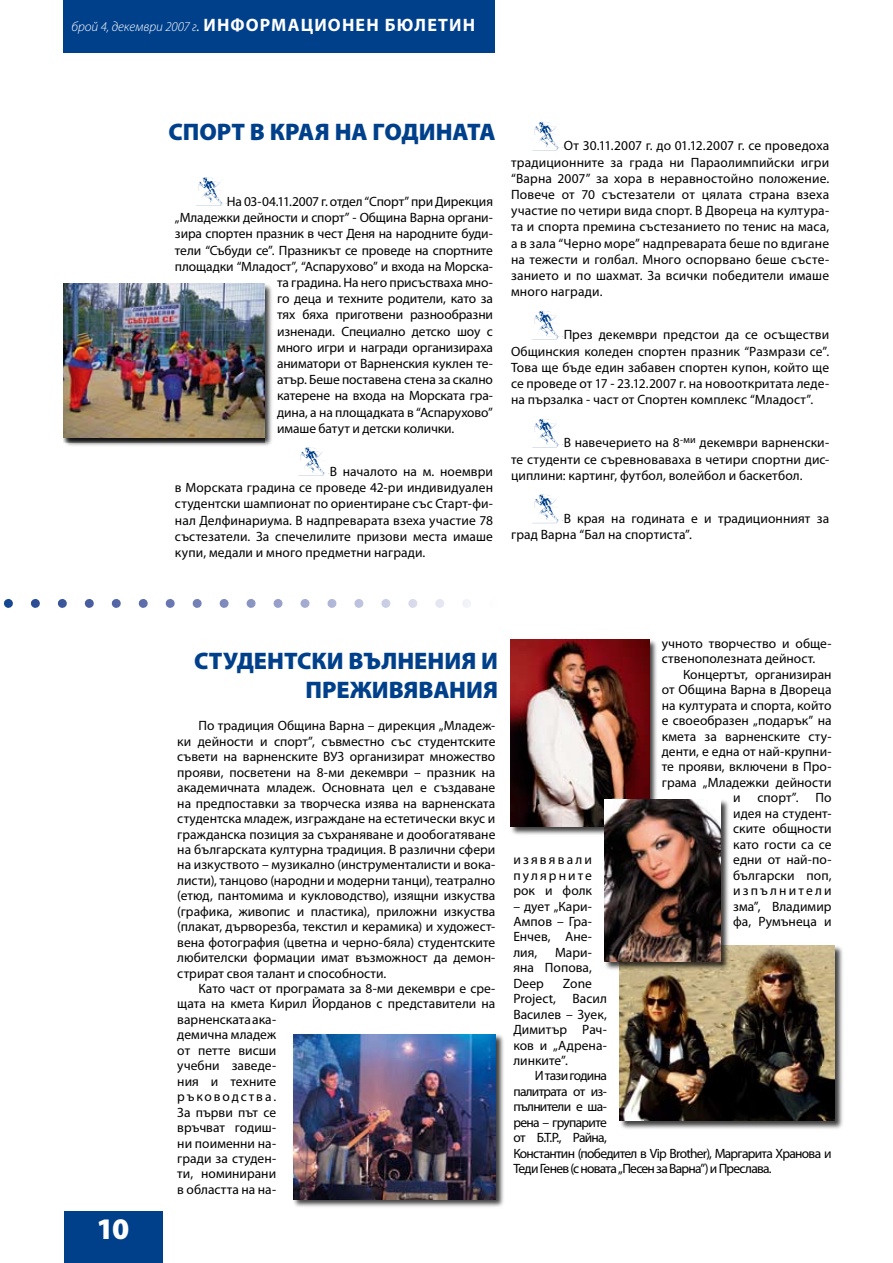
<style>
.page{position:relative;width:893px;height:1263px;background:#fff}
.page>*{position:absolute;margin:0;border:0;box-sizing:border-box;transform-origin:0 0}
.t1{font:900 30px "Myriad Pro";color:#fff}
.t2{font:900 24px/28.8px "Myriad Pro";color:#00408b;text-align:right}
.t3{font:700 18px "Myriad Pro";letter-spacing:.065em;color:#fff}
.t4{font:13.5px/15.5px "Myriad Pro";color:#000;text-align:justify}
.t5{font:13.5px/15.5px "Myriad Pro";letter-spacing:-.055em;color:#000}
.t6{font:13.5px "Myriad Pro";letter-spacing:.16em;color:#000}
.t7{font:13.5px "Myriad Pro";letter-spacing:.155em;color:#000}
.s1{font-weight:300;font-style:italic;font-size:13.5px}
.s2{font-weight:400;font-style:italic;font-size:13.5px}
</style>
<div class="page">
<svg style="left:3px;top:599px;width:464px;height:9px"></svg>
<div style="left:63px;top:0;width:431px;height:53px;background:#00408b"></div>
<svg style="left:196px;top:177px;width:31px;height:29px"></svg>
<svg style="left:298px;top:447px;width:32px;height:29px"></svg>
<svg style="left:534px;top:122px;width:30px;height:28px"></svg>
<svg style="left:534px;top:311px;width:30px;height:28px"></svg>
<svg style="left:534px;top:419px;width:30px;height:28px"></svg>
<svg style="left:533px;top:494px;width:31px;height:29px"></svg>
<div style="left:62px;top:282px;width:212px;height:165px;background:#000;opacity:.75"></div>
<div style="left:64px;top:284px;width:200px;height:158px;background:#000;opacity:.75"></div>
<img style="left:64px;top:284px;width:200px;height:153px">
<div style="left:510px;top:639px;width:149px;height:197px;background:#000;opacity:.75"></div>
<img style="left:511px;top:640px;width:138px;height:187px">
<div style="left:618px;top:944px;width:226px;height:186px;background:#000;opacity:.75"></div>
<img style="left:620px;top:945px;width:214px;height:176px">
<div style="left:604px;top:799px;width:126px;height:172px;background:#000;opacity:.75"></div>
<img style="left:605px;top:800px;width:115px;height:162px">
<div style="left:292px;top:1033px;width:213px;height:176px;background:#000;opacity:.75"></div>
<img style="left:293px;top:1034px;width:203px;height:165px">
<div style="left:64px;top:1211px;width:98px;height:52px;background:#00408b"></div>
<h3 class="t3" style="left:71px;top:13px;width:405px"><span class="s1">брой 4, декември 2007 г</span><span class="s2">.</span> ИНФОРМАЦИОНЕН БЮЛЕТИН</h3>
<h1 class="t1" style="left:96px;top:1208px;width:35px">10</h1>
<h2 class="t2" style="left:169px;top:116px;width:31px">Спорт</h2>
<h2 class="t2" style="left:250px;top:116px;width:36px">в края</h2>
<h2 class="t2" style="left:335px;top:116px;width:54px">на годината</h2>
<p class="t4" style="left:227px;top:193px;width:268px">На 03-04.11.2007 г. отдел “Спорт” при Дирекция</p>
<p class="t4" style="left:175px;top:210px;width:320px">„Младежки дейности и спорт” - Община Варна органи-</p>
<p class="t4" style="left:175px;top:226px;width:320px">зира спортен празник в чест Деня на народните буди-</p>
<p class="t4" style="left:175px;top:242px;width:320px">тели “Събуди се”. Празникът се проведе на спортните</p>
<p class="t4" style="left:175px;top:258px;width:320px">площадки “Младост”, “Аспарухово” и входа на Морска-</p>
<p class="t4" style="left:277px;top:274px;width:217px">та градина. На него присъстваха мно-</p>
<p class="t4" style="left:277px;top:291px;width:217px">го деца и техните родители, като за</p>
<p class="t4" style="left:277px;top:307px;width:217px">тях бяха приготвени разнообразни</p>
<p class="t4" style="left:277px;top:323px;width:217px">изненади. Специално детско шоу с</p>
<p class="t4" style="left:277px;top:339px;width:217px">много игри и награди организираха</p>
<p class="t4" style="left:277px;top:355px;width:217px">аниматори от Варненския куклен те-</p>
<p class="t4" style="left:277px;top:372px;width:217px">атър. Беше поставена стена за скално</p>
<p class="t4" style="left:277px;top:388px;width:217px">катерене на входа на Морската гра-</p>
<p class="t4" style="left:277px;top:404px;width:217px">дина, а на площадката в “Аспарухово”</p>
<p class="t4" style="left:277px;top:420px;width:179px">имаше батут и детски колички.</p>
<p class="t4" style="left:175px;top:463px;width:320px;line-height:16.2px;text-indent:155px">В началото на м. ноември в Морската градина се проведе 42-ри индивидуален студентски шампионат по ориентиране със Старт-фи&shy;нал Делфинариума. В надпреварата взеха участие 78 състезатели. За спечелилите призови места имаше купи, медали и много предметни награди.</p>
<p class="t4" style="left:511px;top:138px;width:320px;line-height:16.2px;text-indent:53px">От 30.11.2007 г. до 01.12.2007 г. се проведоха традиционните за града ни Параолимпийски игри “Варна 2007” за хора в неравностойно положение.<br>Повече от 70 състезатели от цялата страна взеха участие по четири вида спорт. В Двореца на култура&shy;та и спорта премина състезанието по тенис на маса, а в зала “Черно море” надпреварата беше по вдигане на тежести и голбал. Много оспорвано беше състе&shy;занието и по шахмат. За всички победители имаше много награди.</p>
<p class="t4" style="left:511px;top:327px;width:320px;line-height:16.2px;text-indent:53px">През декември предстои да се осъществи Общинския коледен спортен празник “Размрази се”.<br>Това ще бъде един забавен спортен купон, който ще се проведе от 17 - 23.12.2007 г. на новооткритата леде&shy;на пързалка - част от Спортен комплекс “Младост”.</p>
<p class="t4" style="left:511px;top:435px;width:320px;line-height:16.2px;text-indent:53px">В навечерието на 8<sup>-ми</sup> декември варненски&shy;те студенти се съревноваваха в четири спортни дис&shy;циплини: картинг, футбол, волейбол и баскетбол.</p>
<p class="t4" style="left:511px;top:510px;width:320px;line-height:16.2px;text-indent:53px">В края на годината е и традиционният за град Варна “Бал на спортиста”.</p>
<h2 class="t2" style="left:194px;top:646px;width:305px">СТУДЕНТСКИ ВЪЛНЕНИЯ И<br>ПРЕЖИВЯВАНИЯ</h2>
<p class="t4" style="left:177px;top:718px;width:320px;text-indent:21px">По традиция Община Варна – дирекция „Младеж&shy;ки дейности и спорт”, съвместно със студентските съвети на варненските ВУЗ организират множество прояви, посветени на 8-ми декември – празник на академичната младеж. Основната цел е създаване на предпоставки за творческа изява на варненската студентска младеж, изграждане на естетически вкус и гражданска позиция за съхраняване и дообогатяване на българската културна традиция. В различни сфери на изкуството – музикално (инструменталисти и вока&shy;листи), танцово (народни и модерни танци), театрално (етюд, пантомима и кукловодство), изящни изкуства (графика, живопис и пластика), приложни изкуства (плакат, дърворезба, текстил и керамика) и художест&shy;вена фотография (цветна и черно-бяла) студентските любителски формации имат възможност да демон&shy;стрират своя талант и способности.</p>
<p class="t4" style="left:177px;top:980px;width:320px;text-align:left;text-indent:21px">Като част от програмата за 8-ми декември е сре&shy;щата на кмета Кирил Йорданов с представители на варненската ака-<br>демична младеж<br>от петте висши<br>учебни заведе-<br>ния и техните<br>ръководства.<br>За първи път се<br>връчват годиш-<br>ни поименни на-<br>гради за студен-<br>ти, номинирани<br>в областта на на-</p>
<p class="t4" style="left:662px;top:635px;width:171px">учното творчество и обще&shy;ственополезната дейност.</p>
<p class="t4" style="left:683px;top:666px;width:150px">Концертът, организиран</p>
<p class="t4" style="left:662px;top:682px;width:171px">от Община Варна в Двореца</p>
<p class="t4" style="left:662px;top:697px;width:171px">на културата и спорта, който</p>
<p class="t4" style="left:662px;top:713px;width:171px">е своеобразен „подарък” на</p>
<p class="t4" style="left:662px;top:728px;width:171px">кмета за варненските сту-</p>
<p class="t4" style="left:662px;top:743px;width:171px">денти, е една от най-крупни-</p>
<p class="t4" style="left:662px;top:759px;width:171px">те прояви, включени в Про-</p>
<p class="t4" style="left:662px;top:774px;width:171px">грама „Младежки дейности</p>
<p class="t4" style="left:733px;top:790px;width:9px">и</p>
<p class="t4" style="left:758px;top:790px;width:42px">спорт”.</p>
<p class="t4" style="left:733px;top:790px;width:100px;text-indent:82px">По идея на студент&shy;ските общности като гости са се</p>
<p class="t6" style="left:513px;top:851px;width:80px">изявявали</p>
<p class="t4" style="left:733px;top:852px;width:100px">едни от най-по-</p>
<p class="t7" style="left:513px;top:867px;width:80px">пулярните</p>
<p class="t4" style="left:733px;top:867px;width:100px">български поп,</p>
<p class="t4" style="left:513px;top:882px;width:80px">рок и фолк</p>
<p class="t6" style="left:733px;top:882px;width:100px">изпълнители</p>
<p class="t4" style="left:513px;top:898px;width:80px">– дует „Кари-</p>
<p class="t4" style="left:733px;top:898px;width:100px">зма”, Владимир</p>
<p class="t4" style="left:513px;top:913px;width:80px">Ампов – Гра-</p>
<p class="t4" style="left:733px;top:913px;width:100px">фа, Румънеца и</p>
<p class="t4" style="left:513px;top:929px;width:80px">Енчев, Ане&shy;лия,</p>
<p class="t4" style="left:513px;top:944px;width:80px;text-indent:42px">Мари&shy;яна Попова, Deep</p>
<p class="t4" style="left:513px;top:975px;width:95px;text-align:left;text-indent:50px">Zone<br>Project, Васил<br>Василев – Зуек,<br>Димитър Рач&shy;ков и „Адрена&shy;линките”.</p>
<p class="t5" style="left:513px;top:1068px;width:320px;text-indent:21px">И тази година<br>палитрата от из-<br>пълнители е ша-<br>рена – групарите<br>от Б.Т.Р., Райна,<br>Константин (победител в Vip Brother), Маргарита Хранова и<br>Теди Генев (с новата „Песен за Варна”) и Преслава.</p>
</div>
